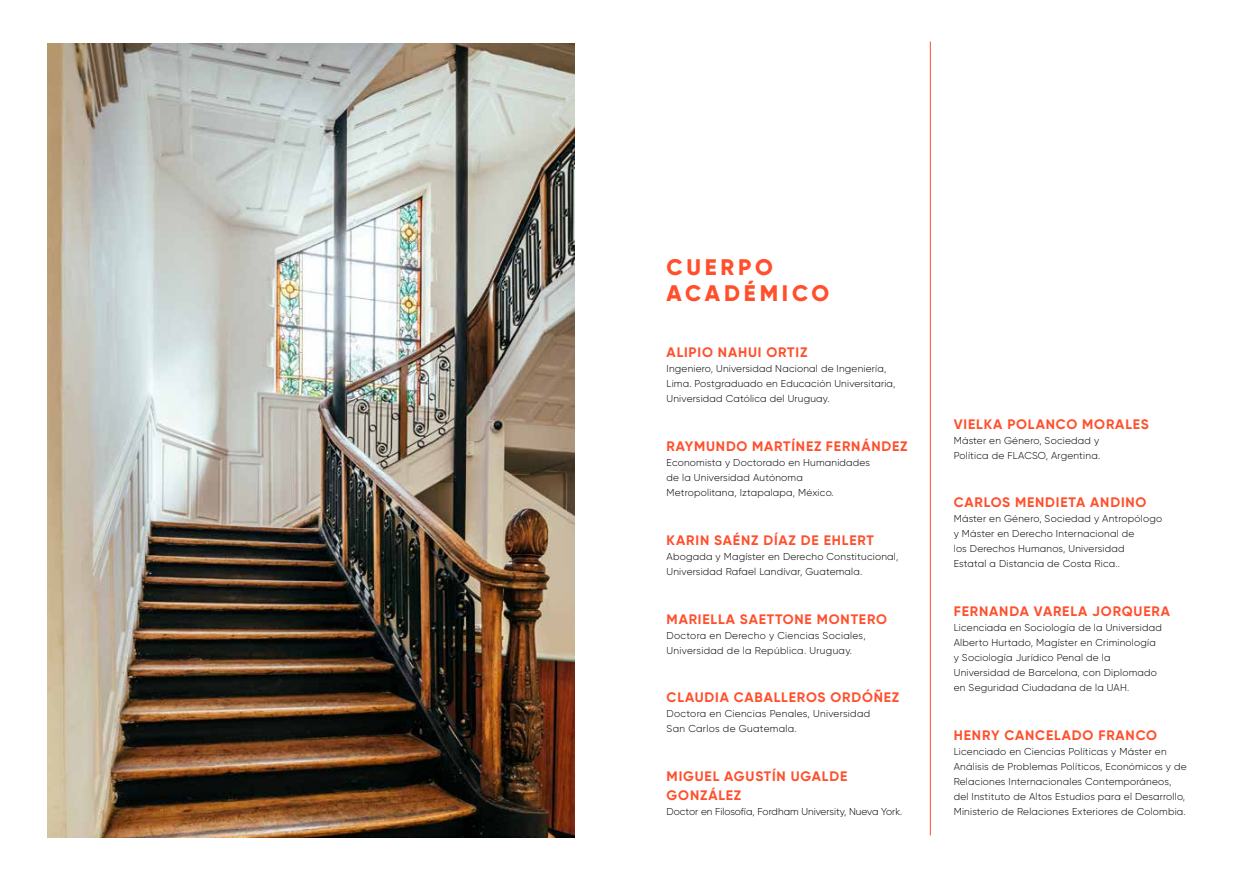
<style>
.page{position:relative;width:1241px;height:886px;background:#fff}
.page>*{position:absolute;margin:0;border:0;box-sizing:border-box;transform-origin:0 0}
.t1{font:800 22.5px/26.2px "Gilroy";letter-spacing:.17em;color:#ff4f2c}
.t2{font:700 13.75px/18.8px "Gilroy";letter-spacing:.06em;color:#ff4f2c}
.t3{font:300 10px/15px "Gilroy";letter-spacing:.02em;color:#000}
.t4{font:300 10px "Gilroy";color:#000}
</style>
<div class="page">
<hr style="left:929px;top:41px;width:1px;height:794px;background:#ff4f2c">
<img style="left:47px;top:44px;width:527px;height:794px">
<h1 class="t1" style="left:666px;top:254px;width:164px">CUERPO<br>ACADÉMICO</h1>
<h2 class="t2" style="left:666px;top:343px;width:142px">ALIPIO NAHUI ORTIZ</h2>
<p class="t3" style="left:666px;top:361px;width:230px">Ingeniero, Universidad Nacional de Ingeniería,<br>Lima. Postgraduado en Educación Universitaria,<br>Universidad Católica del Uruguay.</p>
<h2 class="t2" style="left:666px;top:437px;width:242px">RAYMUNDO MARTÍNEZ FERNÁNDEZ</h2>
<p class="t3" style="left:666px;top:455px;width:205px">Economista y Doctorado en Humanidades de la Universidad Autónoma<br>Metropolitana, Iztapalapa, México.</p>
<h2 class="t2" style="left:666px;top:531px;width:209px">KARIN SAÉNZ DÍAZ DE EHLERT</h2>
<p class="t3" style="left:666px;top:549px;width:233px">Abogada y Magíster en Derecho Constitucional,<br>Universidad Rafael Landívar, Guatemala.</p>
<h2 class="t2" style="left:666px;top:609px;width:222px">MARIELLA SAETTONE MONTERO</h2>
<p class="t3" style="left:666px;top:627px;width:200px">Doctora en Derecho y Ciencias Sociales,<br>Universidad de la República. Uruguay.</p>
<h2 class="t2" style="left:666px;top:688px;width:234px">CLAUDIA CABALLEROS ORDÓÑEZ</h2>
<p class="t3" style="left:666px;top:706px;width:205px">Doctora en Ciencias Penales, Universidad<br>San Carlos de Guatemala.</p>
<h2 class="t2" style="left:666px;top:767px;width:182px">MIGUEL AGUSTÍN UGALDE<br>GONZÁLEZ</h2>
<p class="t4" style="left:666px;top:805px;width:237px">Doctor en Filosofía, Fordham University, Nueva York.</p>
<h2 class="t2" style="left:953px;top:414px;width:196px">VIELKA POLANCO MORALES</h2>
<p class="t3" style="left:953px;top:432px;width:148px">Máster en Género, Sociedad y<br>Política de FLACSO, Argentina.</p>
<h2 class="t2" style="left:953px;top:493px;width:194px">CARLOS MENDIETA ANDINO</h2>
<p class="t3" style="left:953px;top:511px;width:210px">Máster en Género, Sociedad y Antropólogo y Máster en Derecho Internacional de<br>los Derechos Humanos, Universidad<br>Estatal a Distancia de Costa Rica..</p>
<h2 class="t2" style="left:953px;top:602px;width:217px">FERNANDA VARELA JORQUERA</h2>
<p class="t3" style="left:953px;top:620px;width:209px">Licenciada en Sociología de la Universidad Alberto Hurtado, Magíster en Criminología y Sociología Jurídico Penal de la Universidad de Barcelona, con Diplomado en Seguridad Ciudadana de la UAH.</p>
<h2 class="t2" style="left:953px;top:726px;width:205px">HENRY CANCELADO FRANCO</h2>
<p class="t3" style="left:953px;top:744px;width:234px">Licenciado en Ciencias Políticas y Máster en Análisis de Problemas Políticos, Económicos y de Relaciones Internacionales Contemporáneos, del Instituto de Altos Estudios para el Desarrollo, Ministerio de Relaciones Exteriores de Colombia.</p>
</div>
